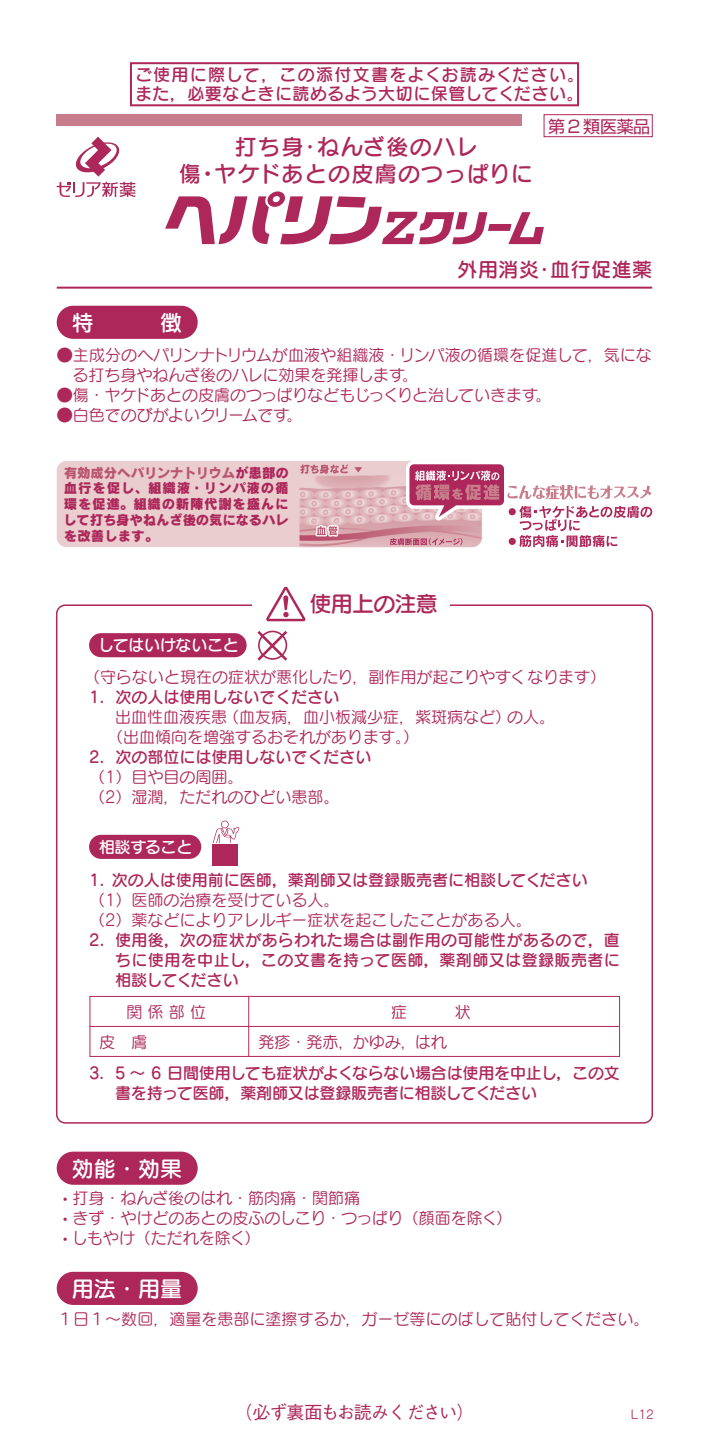
<style>
.page{position:relative;width:709px;height:1446px;background:#fff}
.page>*{position:absolute;margin:0;border:0;box-sizing:border-box;transform-origin:0 0}
.t1{font:22px/27px "Seurat Pro DB";letter-spacing:.055em;color:#ad275a;text-align:center}
.t2{font:22px "Seurat Pro DB";color:#fff}
.t3{font:20px "Seurat Pro DB";letter-spacing:.025em;color:#ad275a}
.t4{font:500 18px "Gothic BBB Pro";letter-spacing:-.055em;color:#ad275a}
.t5{font:17px/19px "Seurat Pro DB";letter-spacing:.03em;color:#ad275a}
.t6{font:17px "Shin Go Pro";color:#ad275a}
.t7{font:16px/20px "Seurat Pro M";color:#ad275a}
.t8{font:16px/20px "Seurat Pro DB";color:#ad275a;text-align:justify}
.t9{font:16px "Seurat Pro DB";letter-spacing:-.01em;color:#fff}
.t10{font:13.4px/15.8px "Rodin CID EB";color:#ad275a;text-align:justify}
.t11{font:12px "Seurat Pro M";color:#ad275a}
.s1{font-family:"Shin M Go Pro"}
.s2{font-family:"Koz Go Pro"}
.s3{font-family:"Shin M Go Pro";font-weight:300}
.s4{color:#bb5670}
.s5{font-family:"Shin M Go Pro";font-weight:500}
</style>
<div class="page">
<hr style="left:57px;top:287px;width:595px;height:2px;background:#ad275a">
<div style="left:212px;top:846px;width:26px;height:20px;background:#ad275a"></div>
<svg style="left:212px;top:820px;width:27px;height:25px"></svg>
<svg style="left:257px;top:631px;width:30px;height:30px"></svg>
<div style="left:89px;top:996px;width:531px;height:61px;border:1px solid #ad275a"></div>
<hr style="left:248px;top:996px;width:1px;height:60px;background:#ad275a">
<hr style="left:90px;top:1026px;width:529px;height:1px;background:#ad275a">
<div style="left:57px;top:115px;width:465px;height:11px;background:#c77d8b"></div>
<svg style="left:57px;top:137px;width:78px;height:60px"></svg>
<div style="left:130px;top:62px;width:449px;height:44px;border:2px solid #ad275a"></div>
<div style="left:543px;top:114px;width:109px;height:23px;border:1px solid #ad275a"></div>
<svg style="left:165px;top:191px;width:379px;height:54px"></svg>
<div style="left:57px;top:461px;width:425px;height:86px;background:#eacdcf;border-radius:10px"></div>
<img style="left:299px;top:465px;width:91px;height:82px">
<svg style="left:314px;top:523px;width:28px;height:15px"></svg>
<svg style="left:300px;top:464px;width:48px;height:10px"></svg>
<svg style="left:354px;top:467px;width:8px;height:5px"></svg>
<svg style="left:390px;top:461px;width:263px;height:86px"></svg>
<div style="left:508px;top:508px;width:8px;height:7px;background:#ad275a;border-radius:50%"></div>
<div style="left:508px;top:538px;width:8px;height:7px;background:#ad275a;border-radius:50%"></div>
<div style="left:89px;top:835px;width:112px;height:24px;background:#ad275a;border-radius:12px"></div>
<div style="left:89px;top:633px;width:158px;height:24px;background:#ad275a;border-radius:12px"></div>
<div style="left:57px;top:306px;width:141px;height:33px;background:#ad275a;border-radius:17px"></div>
<svg style="left:266px;top:587px;width:39px;height:34px"></svg>
<div style="left:57px;top:1151px;width:141px;height:34px;background:#ad275a;border-radius:17px"></div>
<div style="left:57px;top:1272px;width:141px;height:33px;background:#ad275a;border-radius:17px"></div>
<p class="t5" style="left:135px;top:65px;width:450px">ご使用に際して<span class="s1">，</span>この添付文書をよくお読みください。また<span class="s1">，</span>必要なときに読めるよう大切に保管してください。</p>
<p class="t6" style="left:548px;top:112px;width:103px">第2類医薬品</p>
<h1 class="t1" style="left:179px;top:133px;width:355px">打ち身・ねんざ後のハレ<br>傷<span class="s2">・</span>ヤケドあとの皮膚のつっぱりに</h1>
<p class="t3" style="left:457px;top:256px;width:196px">外用消炎・血行促進薬</p>
<p class="t7" style="left:72px;top:344px;width:581px;text-indent:-16px">●主成分のヘパリンナトリウムが血液や組織液・リンパ液の循環を促進して<span class="s3">，</span>気になる打ち身やねんざ後のハレに効果を発揮します。</p>
<p class="t7" style="left:57px;top:384px;width:496px">●傷・ヤケドあとの皮膚のつっぱりなどもじっくりと治していきます。</p>
<p class="t7" style="left:57px;top:404px;width:247px">●白色でのびがよいクリームです。</p>
<p class="t10" style="left:63px;top:464px;width:227px"><span class="s4">有効成分へパリンナトリウム</span>が患部の血行を促し、組織液・リンパ液の循環を促進。組織の新陳代謝を盛んにして打ち身やねんざ後の気になるハレを改善します。</p>
<p class="t9" style="left:98px;top:635px;width:143px">してはいけないこと</p>
<h1 class="t1" style="left:310px;top:590px;width:130px">使用上の注意</h1>
<p class="t7" style="left:84px;top:666px;width:523px">（守らないと現在の症状が悪化したり<span class="s3">，</span>副作用が起こりやすくなります）</p>
<p class="t8" style="left:89px;top:686px;width:252px">1．次の人は使用しないでください</p>
<p class="t7" style="left:107px;top:706px;width:449px;text-indent:8px">出血性血液疾患（血友病<span class="s3">，</span>血小板減少症<span class="s3">，</span>紫斑病など）の人。（出血傾向を増強するおそれがあります。）</p>
<p class="t8" style="left:89px;top:746px;width:284px">2．次の部位には使用しないでください</p>
<p class="t7" style="left:89px;top:766px;width:252px">（1）目や目の周囲。<br>（2）湿潤<span class="s3">，</span>ただれのひどい患部。</p>
<p class="t9" style="left:99px;top:836px;width:95px">相談すること</p>
<p class="t8" style="left:89px;top:870px;width:500px">1. 次の人は使用前に医師<span class="s5">，</span>薬剤師又は登録販売者に相談してください</p>
<p class="t7" style="left:89px;top:890px;width:444px">（1）医師の治療を受けている人。<br>（2）薬などによりアレルギー症状を起こしたことがある人。</p>
<p class="t8" style="left:115px;top:930px;width:506px;text-indent:-26px">2. 使用後<span class="s5">，</span>次の症状があらわれた場合は副作用の可能性があるので<span class="s5">，</span>直ちに使用を中止し<span class="s5">，</span>この文書を持って医師<span class="s5">，</span>薬剤師又は登録販売者に相談してください</p>
<p class="t7" style="left:99px;top:996px;width:108px;line-height:29.8px;text-indent:27px">関係部位皮　膚</p>
<p class="t7" style="left:391px;top:1001px;width:81px">症　　状</p>
<p class="t7" style="left:258px;top:1031px;width:190px">発疹・発赤<span class="s3">，</span>かゆみ<span class="s3">，</span>はれ</p>
<p class="t8" style="left:115px;top:1062px;width:506px;text-indent:-26px">3．5 ～ 6 日間使用しても症状がよくならない場合は使用を中止し<span class="s5">，</span>この文書を持って医師<span class="s5">，</span>薬剤師又は登録販売者に相談してください</p>
<h1 class="t2" style="left:72px;top:1154px;width:111px">効能・効果</h1>
<p class="t7" style="left:63px;top:1188px;width:299px">• 打身・ねんざ後のはれ・筋肉痛・関節痛</p>
<p class="t7" style="left:63px;top:1208px;width:451px">• きず・やけどのあとの皮ふのしこり・つっぱり（顔面を除く）</p>
<p class="t7" style="left:63px;top:1228px;width:199px">• しもやけ（ただれを除く）</p>
<h1 class="t2" style="left:72px;top:1274px;width:111px">用法・用量</h1>
<p class="t7" style="left:57px;top:1309px;width:594px">１日１～数回<span class="s3">，</span>適量を患部に塗擦するか<span class="s3">，</span>ガーゼ等にのばして貼付してください。</p>
<p class="t4" style="left:234px;top:1397px;width:241px">（必ず裏面もお読みください）</p>
<p class="t11" style="left:631px;top:1406px;width:25px">L12</p>
</div>
